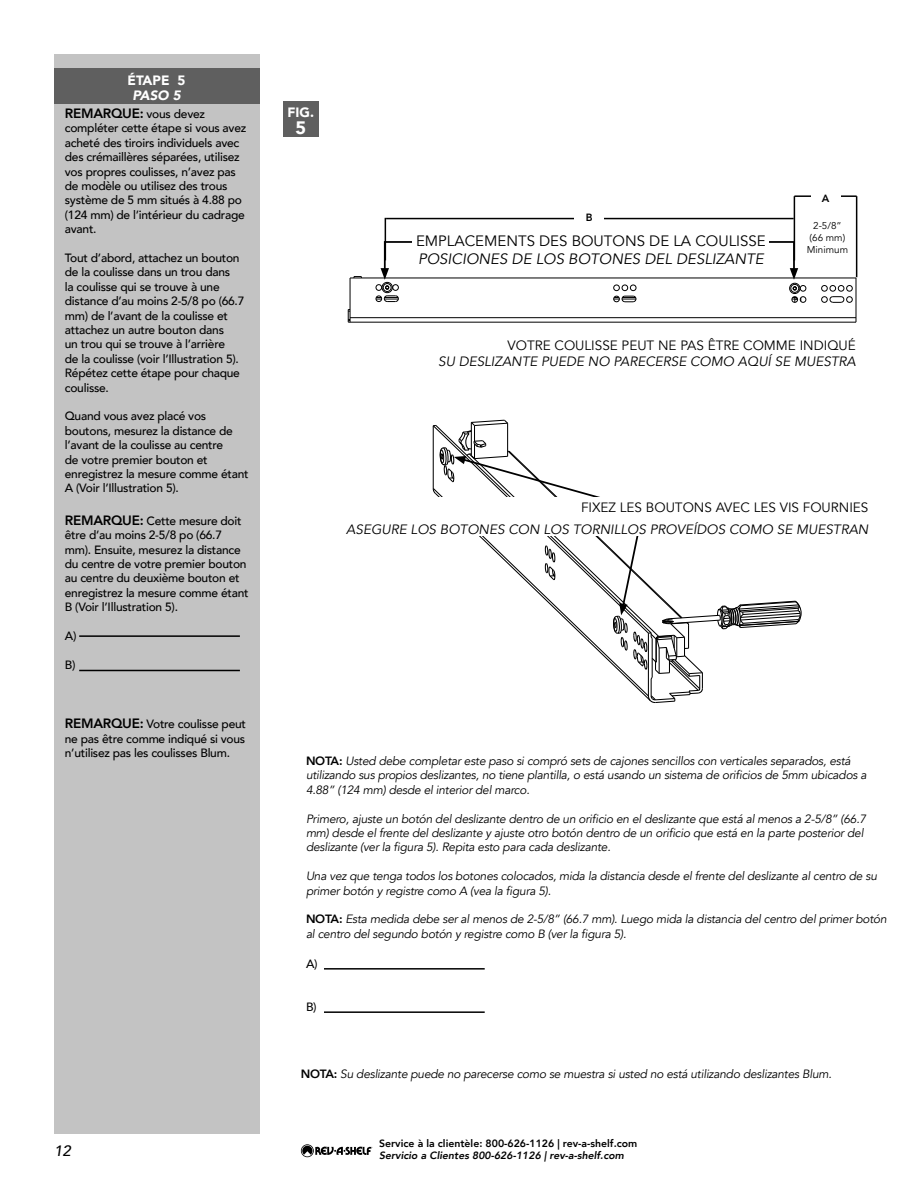
<style>
.page{position:relative;width:918px;height:1188px;background:#fff}
.page>*{position:absolute;margin:0;border:0;box-sizing:border-box;transform-origin:0 0}
.t1{font:900 18px "Avenir";color:#fff}
.t2{font:italic 15px "Avenir";color:#000}
.t3{font:15px "Avenir";color:#000}
.t4{font:italic 500 15px "Avenir";color:#000}
.t5{font:italic 13.5px "Avenir";color:#000}
.t6{font:13.5px "Avenir";color:#000}
.t7{font:800 13.5px "Avenir";letter-spacing:-.02em;color:#000}
.t8{font:900 13.5px "Avenir";color:#fff}
.t9{font:italic 900 13.5px "Avenir";color:#fff}
.t10{font:500 12px/14.4px "Avenir";letter-spacing:-.02em;color:#000}
.t11{font:italic 12px/14.4px "Avenir";letter-spacing:-.02em;color:#000}
.t12{font:800 10.5px "Avenir";color:#000}
.t13{font:italic 800 10.5px "Avenir";color:#000}
.t14{font:9.9px "Avenir";color:#000}
.s1{font-weight:500;font-size:12px}
.s2{font-weight:800;font-size:13.5px}
.s3{font-weight:800;font-style:normal}
</style>
<div class="page">
<svg style="left:301px;top:1144px;width:71px;height:13px"></svg>
<div style="left:54px;top:54px;width:206px;height:1080px;background:#c3c3c3"></div>
<div style="left:284px;top:101px;width:36px;height:36px;background:#5f5f5f"></div>
<svg style="left:347px;top:242px;width:511px;height:81px"></svg>
<hr style="left:350px;top:278px;width:1px;height:44px;background:#000">
<hr style="left:348px;top:322px;width:508px;height:1px;background:#000">
<hr style="left:350px;top:317px;width:506px;height:1px;background:#000">
<svg style="left:348px;top:309px;width:2px;height:13px"></svg>
<hr style="left:350px;top:278px;width:506px;height:1px;background:#000">
<svg style="left:354px;top:276px;width:8px;height:2px"></svg>
<svg style="left:793px;top:297px;width:8px;height:5px"></svg>
<hr style="left:856px;top:278px;width:1px;height:44px;background:#000">
<svg style="left:829px;top:296px;width:16px;height:7px"></svg>
<div style="left:821px;top:296px;width:7px;height:7px;border:1px solid #000;border-radius:50%"></div>
<div style="left:846px;top:296px;width:7px;height:7px;border:1px solid #000;border-radius:50%"></div>
<div style="left:791px;top:296px;width:7px;height:7px;border:1px solid #000;border-radius:50%"></div>
<div style="left:800px;top:296px;width:6px;height:7px;border:1px solid #000;border-radius:50%"></div>
<svg style="left:614px;top:295px;width:23px;height:8px"></svg>
<div style="left:613px;top:296px;width:7px;height:6px;border:1px solid #000;border-radius:50%"></div>
<div style="left:789px;top:283px;width:11px;height:11px;border:1px solid #000;border-radius:50%"></div>
<div style="left:790px;top:284px;width:9px;height:9px;border:1px solid #000;border-radius:50%"></div>
<div style="left:846px;top:285px;width:7px;height:7px;border:1px solid #000;border-radius:50%"></div>
<div style="left:838px;top:285px;width:6px;height:7px;border:1px solid #000;border-radius:50%"></div>
<div style="left:829px;top:285px;width:7px;height:7px;border:1px solid #000;border-radius:50%"></div>
<div style="left:821px;top:285px;width:7px;height:7px;border:1px solid #000;border-radius:50%"></div>
<div style="left:800px;top:285px;width:6px;height:7px;border:1px solid #000;border-radius:50%"></div>
<div style="left:630px;top:284px;width:7px;height:7px;border:1px solid #000;border-radius:50%"></div>
<div style="left:622px;top:284px;width:6px;height:7px;border:1px solid #000;border-radius:50%"></div>
<div style="left:613px;top:284px;width:7px;height:7px;border:1px solid #000;border-radius:50%"></div>
<svg style="left:793px;top:286px;width:4px;height:5px"></svg>
<div style="left:384px;top:241px;width:411px;height:31px;border:2px solid #000"></div>
<svg style="left:376px;top:268px;width:23px;height:34px"></svg>
<svg style="left:790px;top:268px;width:8px;height:12px"></svg>
<div style="left:412px;top:222px;width:357px;height:51px;background:#fff"></div>
<svg style="left:432px;top:419px;width:370px;height:284px"></svg>
<div style="left:338px;top:497px;width:530px;height:39px;background:#fff"></div>
<hr style="left:79px;top:635px;width:161px;height:2px;background:#000">
<hr style="left:324px;top:968px;width:161px;height:2px;background:#000">
<hr style="left:79px;top:670px;width:161px;height:1px;background:#000">
<hr style="left:324px;top:1011px;width:161px;height:2px;background:#000">
<hr style="left:794px;top:196px;width:1px;height:64px;background:#000">
<hr style="left:385px;top:218px;width:1px;height:42px;background:#000">
<hr style="left:856px;top:196px;width:1px;height:81px;background:#000">
<hr style="left:794px;top:195px;width:63px;height:2px;background:#000">
<hr style="left:386px;top:218px;width:408px;height:1px;background:#000">
<div style="left:574px;top:206px;width:30px;height:19px;background:#fff"></div>
<div style="left:811px;top:187px;width:30px;height:19px;background:#fff"></div>
<div style="left:55px;top:68px;width:205px;height:36px;background:#5f5f5f"></div>
<p class="t8" style="left:128px;top:69px;width:60px">ÉTAPE 5</p>
<p class="t9" style="left:132px;top:84px;width:50px">PASO 5</p>
<p class="t7" style="left:65px;top:103px;width:142px">REMARQUE: <span class="s1">vous devez</span></p>
<p class="t10" style="left:65px;top:120px;width:183px">compléter cette étape si vous avez acheté des tiroirs individuels avec des crémaillères séparées, utilisez vos propres coulisses, n’avez pas de modèle ou utilisez des trous système de 5 mm situés à 4.88 po (124 mm) de l’intérieur du cadrage avant.</p>
<p class="t10" style="left:65px;top:250px;width:181px">Tout d’abord, attachez un bouton de la coulisse dans un trou dans<br>la coulisse qui se trouve à une distance d’au moins 2-5/8 po (66.7 mm) de l’avant de la coulisse et attachez un autre bouton dans<br>un trou qui se trouve à l’arrière<br>de la coulisse (voir l’Illustration 5).<br>Répétez cette étape pour chaque coulisse.</p>
<p class="t10" style="left:65px;top:408px;width:185px">Quand vous avez placé vos boutons, mesurez la distance de l’avant de la coulisse au centre<br>de votre premier bouton et enregistrez la mesure comme étant<br>A (Voir l’Illustration 5).</p>
<p class="t10" style="left:65px;top:513px;width:185px"><span class="s2">REMARQUE:</span> Cette mesure doit être d’au moins 2-5/8 po (66.7 mm). Ensuite, mesurez la distance du centre de votre premier bouton au centre du deuxième bouton et enregistrez la mesure comme étant<br>B (Voir l’Illustration 5).</p>
<p class="t10" style="left:65px;top:628px;width:13px">A)</p>
<p class="t10" style="left:65px;top:657px;width:12px">B)</p>
<p class="t10" style="left:65px;top:716px;width:183px;text-align:justify"><span class="s2">REMARQUE:</span> Votre coulisse peut ne pas être comme indiqué si vous n’utilisez pas les coulisses Blum.</p>
<p class="t4" style="left:54px;top:1142px;width:18px">12</p>
<p class="t8" style="left:288px;top:101px;width:28px">FIG.</p>
<p class="t1" style="left:296px;top:112px;width:12px">5</p>
<p class="t12" style="left:586px;top:209px;width:8px">B</p>
<p class="t3" style="left:416px;top:232px;width:351px">EMPLACEMENTS DES BOUTONS DE LA COULISSE</p>
<p class="t2" style="left:418px;top:250px;width:347px">POSICIONES DE LOS BOTONES DEL DESLIZANTE</p>
<p class="t12" style="left:822px;top:190px;width:9px">A</p>
<p class="t14" style="left:813px;top:220px;width:30px">2-5/8”</p>
<p class="t14" style="left:810px;top:232px;width:37px">(66 mm)</p>
<p class="t14" style="left:807px;top:244px;width:43px">Minimum</p>
<p class="t6" style="left:507px;top:337px;width:350px">VOTRE COULISSE PEUT NE PAS ÊTRE COMME INDIQUÉ</p>
<p class="t5" style="left:438px;top:354px;width:419px">SU DESLIZANTE PUEDE NO PARECERSE COMO AQUÍ SE MUESTRA</p>
<p class="t6" style="left:581px;top:500px;width:289px">FIXEZ LES BOUTONS AVEC LES VIS FOURNIES</p>
<p class="t5" style="left:346px;top:521px;width:524px">ASEGURE LOS BOTONES CON LOS TORNILLOS PROVEÍDOS COMO SE MUESTRAN</p>
<p class="t11" style="left:306px;top:754px;width:562px"><span class="s3">NOTA:</span> Usted debe completar este paso si compró sets de cajones sencillos con verticales separados, está utilizando sus propios deslizantes, no tiene plantilla, o está usando un sistema de orificios de 5mm ubicados a<br>4.88” (124 mm) desde el interior del marco.</p>
<p class="t11" style="left:306px;top:811px;width:562px">Primero, ajuste un botón del deslizante dentro de un orificio en el deslizante que está al menos a 2-5/8” (66.7 mm) desde el frente del deslizante y ajuste otro botón dentro de un orificio que está en la parte posterior del deslizante (ver la figura 5). Repita esto para cada deslizante.</p>
<p class="t11" style="left:306px;top:869px;width:573px">Una vez que tenga todos los botones colocados, mida la distancia desde el frente del deslizante al centro de su primer botón y registre como A (vea la figura 5).</p>
<p class="t11" style="left:306px;top:912px;width:582px"><span class="s3">NOTA:</span> Esta medida debe ser al menos de 2-5/8” (66.7 mm). Luego mida la distancia del centro del primer botón al centro del segundo botón y registre como B (ver la figura 5).</p>
<p class="t10" style="left:306px;top:956px;width:13px">A)</p>
<p class="t10" style="left:306px;top:999px;width:12px">B)</p>
<p class="t11" style="left:301px;top:1066px;width:532px"><span class="s3">NOTA:</span> Su deslizante puede no parecerse como se muestra si usted no está utilizando deslizantes Blum.</p>
<p class="t12" style="left:379px;top:1136px;width:260px">Service à la clientèle: 800-626-1126 | rev-a-shelf.com</p>
<p class="t13" style="left:379px;top:1149px;width:246px">Servicio a Clientes 800-626-1126 | rev-a-shelf.com</p>
</div>
